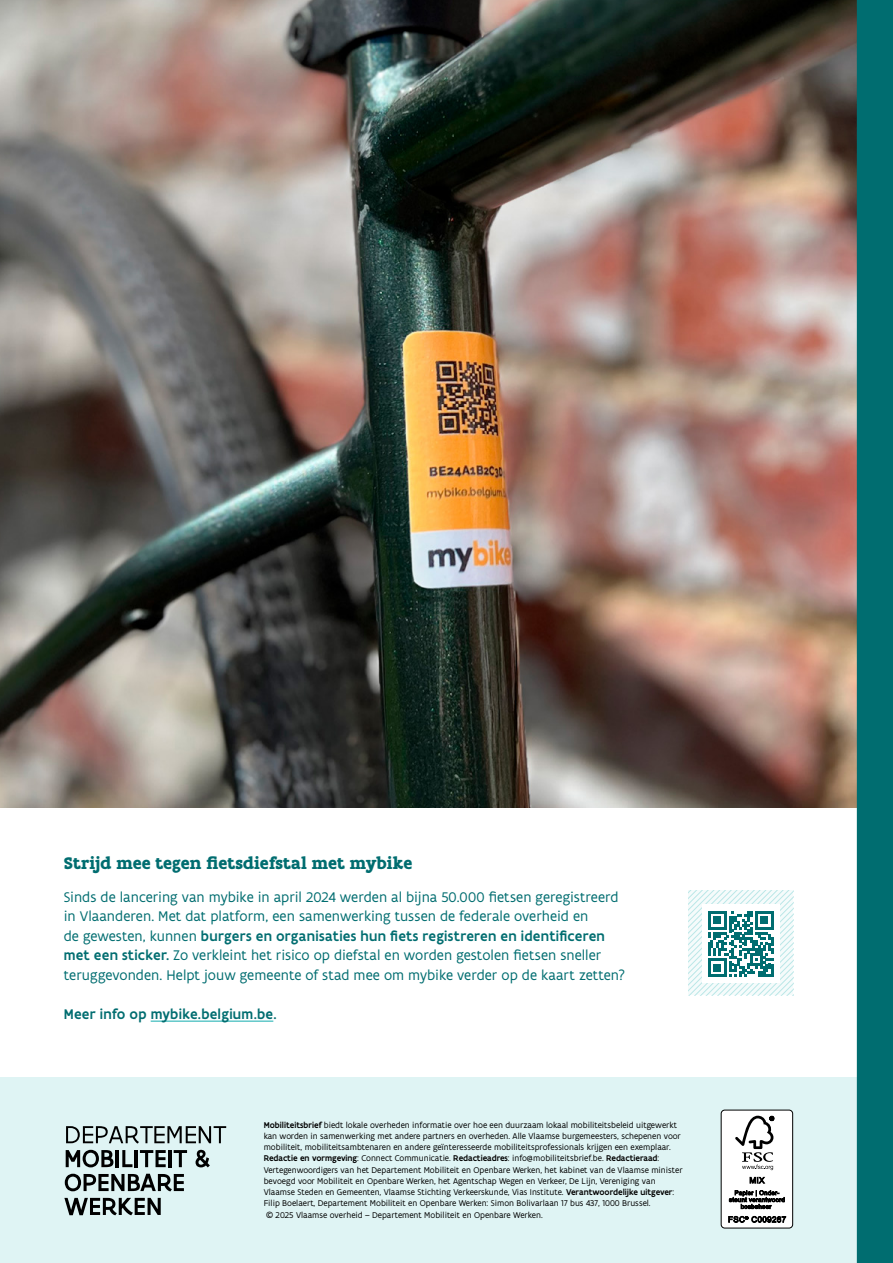
<style>
.page{position:relative;width:893px;height:1263px;background:#fff}
.page>*{position:absolute;margin:0;border:0;box-sizing:border-box;transform-origin:0 0}
.t1{font:700 18px "Flanders Art Serif";letter-spacing:.005em;color:#006d70}
.t2{font:15px/19.5px "Flanders Art Sans";color:#006d70}
.t3{font:500 15px "Flanders Art Sans";letter-spacing:.015em;color:#006d70}
.t4{font:9px/11.2px "Flanders Art Sans";color:#000}
.s1{font-weight:500}
</style>
<div class="page">
<img style="left:0;top:0;width:857px;height:808px">
<hr style="left:151px;top:1020px;width:122px;height:2px;background:#2cb6b7">
<svg style="left:689px;top:891px;width:104px;height:104px"></svg>
<div style="left:0;top:1077px;width:857px;height:186px;background:#dff4f4"></div>
<svg style="left:66px;top:1126px;width:160px;height:17px"></svg>
<svg style="left:66px;top:1150px;width:47px;height:17px"></svg>
<hr style="left:116px;top:1150px;width:3px;height:17px;background:#000">
<svg style="left:122px;top:1150px;width:10px;height:17px"></svg>
<hr style="left:135px;top:1150px;width:3px;height:17px;background:#000">
<svg style="left:140px;top:1150px;width:26px;height:17px"></svg>
<hr style="left:168px;top:1150px;width:3px;height:17px;background:#000">
<svg style="left:174px;top:1150px;width:13px;height:17px"></svg>
<svg style="left:196px;top:1150px;width:14px;height:17px"></svg>
<svg style="left:65px;top:1174px;width:119px;height:17px"></svg>
<svg style="left:64px;top:1198px;width:97px;height:17px"></svg>
<div style="left:857px;top:0;width:36px;height:1263px;background:#006d70"></div>
<div style="left:721px;top:1110px;width:72px;height:118px;background:#fff;border-radius:4px"></div>
<div style="left:721px;top:1110px;width:72px;height:118px;border:1px solid #000;border-radius:4px"></div>
<svg style="left:735px;top:1116px;width:39px;height:54px"></svg>
<svg style="left:750px;top:1176px;width:15px;height:8px"></svg>
<svg style="left:729px;top:1190px;width:56px;height:19px"></svg>
<svg style="left:728px;top:1216px;width:58px;height:7px"></svg>
<h1 class="t1" style="left:64px;top:852px;width:350px">Strijd mee tegen fietsdiefstal met mybike</h1>
<p class="t2" style="left:64px;top:887px;width:563px">Sinds de lancering van mybike in april 2024 werden al bijna 50.000 fietsen geregistreerd in Vlaanderen. Met dat platform, een samenwerking tussen de federale overheid en<br>de gewesten, kunnen <span class="s1">burgers en organisaties hun fiets registreren en identificeren met een sticker.</span> Zo verkleint het risico op diefstal en worden gestolen fietsen sneller teruggevonden. Helpt jouw gemeente of stad mee om mybike verder op de kaart zetten?</p>
<h2 class="t3" style="left:64px;top:1004px;width:214px">Meer info op mybike.belgium.be.</h2>
<p class="t4" style="left:264px;top:1119px;width:421px"><span class="s1">Mobiliteitsbrief</span> biedt lokale overheden informatie over hoe een duurzaam lokaal mobiliteitsbeleid uitgewerkt kan worden in samenwerking met andere partners en overheden. Alle Vlaamse burgemeesters, schepenen voor mobiliteit, mobiliteitsambtenaren en andere geïnteresseerde mobiliteitsprofessionals krijgen een exemplaar.<br><span class="s1">Redactie en vormgeving</span>: Connect Communicatie. <span class="s1">Redactieadres</span>: info@mobiliteitsbrief.be. <span class="s1">Redactieraad</span>:<br>Vertegenwoordigers van het Departement Mobiliteit en Openbare Werken, het kabinet van de Vlaamse minister bevoegd voor Mobiliteit en Openbare Werken, het Agentschap Wegen en Verkeer, De Lijn, Vereniging van Vlaamse Steden en Gemeenten, Vlaamse Stichting Verkeerskunde, Vias Institute. <span class="s1">Verantwoordelijke uitgever</span>:<br>Filip Boelaert, Departement Mobiliteit en Openbare Werken: Simon Bolivarlaan 17 bus 437, 1000 Brussel.<br>© 2025 Vlaamse overheid – Departement Mobiliteit en Openbare Werken.</p>
</div>
